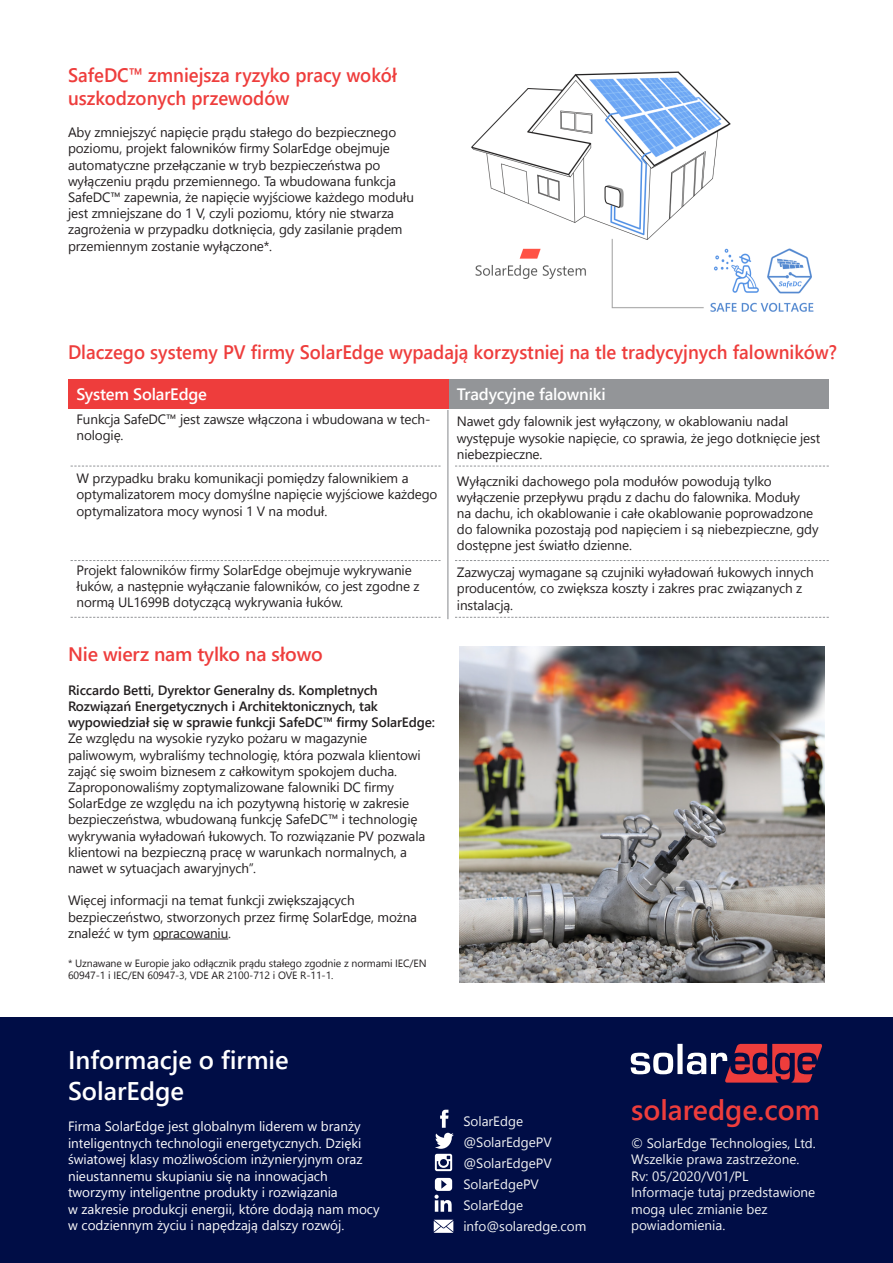
<style>
.page{position:relative;width:893px;height:1263px;background:#fff}
.page>*{position:absolute;margin:0;border:0;box-sizing:border-box;transform-origin:0 0}
.t1{font:600 28.5px "Segoe UI";color:#ee3d3c}
.t2{font:600 25.5px/30.6px "Segoe UI";color:#fff}
.Body_Header{font:600 19.5px/22.5px "Segoe UI";color:#ee3d3c;scale:.95 1}
.Body_Header-2{font:600 19.5px "Segoe UI";color:#ee3d3c}
.t3{font:600 16.5px "Segoe UI";letter-spacing:-.01em;color:#fff}
.Body_Header-3{font:13.5px/16.2px "Segoe UI";letter-spacing:-.01em;color:#231f20}
.t4{font:13.5px/16.5px "Segoe UI";color:#fff}
.t5{font:13.5px/16.5px "Segoe UI";color:#f2f3f4}
.Body_Header-4{font:600 13.5px/16.2px "Segoe UI";letter-spacing:-.01em;color:#231f20}
.Body_Header-5{font:10.5px/12.6px "Segoe UI";letter-spacing:-.01em;color:#231f20}
</style>
<div class="page">
<img style="left:471px;top:71px;width:343px;height:241px">
<div style="left:0;top:1018px;width:893px;height:245px;background:#000d46"></div>
<svg style="left:631px;top:1044px;width:191px;height:38px"></svg>
<svg style="left:435px;top:1110px;width:19px;height:61px"></svg>
<svg style="left:434px;top:1178px;width:18px;height:34px"></svg>
<svg style="left:434px;top:1220px;width:19px;height:13px"></svg>
<img style="left:459px;top:646px;width:366px;height:337px">
<div style="left:448px;top:379px;width:381px;height:29px;background:#939598"></div>
<div style="left:68px;top:379px;width:380px;height:29px;background:#ee3d3c"></div>
<hr style="left:447px;top:410px;width:1px;height:209px;background:#939598">
<svg style="left:71px;top:466px;width:370px;height:1px"></svg>
<svg style="left:455px;top:466px;width:374px;height:1px"></svg>
<svg style="left:71px;top:560px;width:370px;height:1px"></svg>
<svg style="left:71px;top:617px;width:370px;height:1px"></svg>
<svg style="left:455px;top:560px;width:374px;height:1px"></svg>
<svg style="left:455px;top:617px;width:374px;height:1px"></svg>
<hr style="left:153px;top:938px;width:75px;height:1px;background:#231f20">
<p class="Body_Header" style="left:68px;top:64px;width:348px">SafeDC™ zmniejsza ryzyko pracy wokół uszkodzonych przewodów</p>
<p class="Body_Header-3" style="left:68px;top:124px;width:348px">Aby zmniejszyć napięcie prądu stałego do bezpiecznego poziomu, projekt falowników firmy SolarEdge obejmuje automatyczne przełączanie w tryb bezpieczeństwa po wyłączeniu prądu przemiennego. Ta wbudowana funkcja SafeDC™ zapewnia, że napięcie wyjściowe każdego modułu jest zmniejszane do 1 V, czyli poziomu, który nie stwarza zagrożenia w przypadku dotknięcia, gdy zasilanie prądem przemiennym zostanie wyłączone*.</p>
<p class="Body_Header" style="left:68px;top:340px;width:811px">Dlaczego systemy PV firmy SolarEdge wypadają korzystniej na tle tradycyjnych falowników?</p>
<p class="t3" style="left:77px;top:380px;width:132px">System SolarEdge</p>
<p class="t3" style="left:457px;top:380px;width:150px">Tradycyjne falowniki</p>
<p class="Body_Header-3" style="left:457px;top:413px;width:365px">Nawet gdy falownik jest wyłączony, w okablowaniu nadal występuje wysokie napięcie, co sprawia, że jego dotknięcie jest niebezpieczne.</p>
<p class="Body_Header-3" style="left:77px;top:411px;width:355px">Funkcja SafeDC™ jest zawsze włączona i wbudowana w tech&shy;nologię.</p>
<p class="Body_Header-3" style="left:77px;top:470px;width:362px">W przypadku braku komunikacji pomiędzy falownikiem a optymalizatorem mocy domyślne napięcie wyjściowe każdego optymalizatora mocy wynosi 1 V na moduł.</p>
<p class="Body_Header-3" style="left:77px;top:562px;width:345px">Projekt falowników firmy SolarEdge obejmuje wykrywanie łuków, a następnie wyłączanie falowników, co jest zgodne z normą UL1699B dotyczącą wykrywania łuków.</p>
<p class="Body_Header-2" style="left:68px;top:638px;width:256px">Nie wierz nam tylko na słowo</p>
<p class="Body_Header-4" style="left:68px;top:682px;width:368px">Riccardo Betti, Dyrektor Generalny ds. Kompletnych<br>Rozwiązań Energetycznych i Architektonicznych, tak wypowiedział się w sprawie funkcji SafeDC™ firmy SolarEdge:</p>
<p class="Body_Header-3" style="left:68px;top:730px;width:359px">Ze względu na wysokie ryzyko pożaru w magazynie paliwowym, wybraliśmy technologię, która pozwala klientowi zająć się swoim biznesem z całkowitym spokojem ducha.<br>Zaproponowaliśmy zoptymalizowane falowniki DC firmy SolarEdge ze względu na ich pozytywną historię w zakresie bezpieczeństwa, wbudowaną funkcję SafeDC™ i technologię wykrywania wyładowań łukowych. To rozwiązanie PV pozwala klientowi na bezpieczną pracę w warunkach normalnych, a nawet w sytuacjach awaryjnych”.</p>
<p class="Body_Header-3" style="left:68px;top:892px;width:351px">Więcej informacji na temat funkcji zwiększających bezpieczeństwo, stworzonych przez firmę SolarEdge, można znaleźć w tym opracowaniu.</p>
<p class="Body_Header-5" style="left:68px;top:956px;width:360px">* Uznawane w Europie jako odłącznik prądu stałego zgodnie z normami IEC/EN<br>60947-1 i IEC/EN 60947-3, VDE AR 2100-712 i OVE R-11-1.</p>
<p class="Body_Header-3" style="left:457px;top:472px;width:363px">Wyłączniki dachowego pola modułów powodują tylko wyłączenie przepływu prądu z dachu do falownika. Moduły<br>na dachu, ich okablowanie i całe okablowanie poprowadzone do falownika pozostają pod napięciem i są niebezpieczne, gdy dostępne jest światło dzienne.</p>
<p class="Body_Header-3" style="left:457px;top:564px;width:358px">Zazwyczaj wymagane są czujniki wyładowań łukowych innych producentów, co zwiększa koszty i zakres prac związanych z instalacją.</p>
<p class="t2" style="left:68px;top:1044px;width:222px">Informacje o firmie<br>SolarEdge</p>
<p class="t4" style="left:68px;top:1118px;width:296px">Firma SolarEdge jest globalnym liderem w branży inteligentnych technologii energetycznych. Dzięki światowej klasy możliwościom inżynieryjnym oraz nieustannemu skupianiu się na innowacjach</p>
<p class="t4" style="left:68px;top:1184px;width:271px">tworzymy inteligentne produkty i rozwiązania</p>
<p class="t4" style="left:68px;top:1200px;width:313px">w zakresie produkcji energii, które dodają nam mocy</p>
<p class="t4" style="left:68px;top:1217px;width:278px">w codziennym życiu i napędzają dalszy rozwój.</p>
<p class="t5" style="left:463px;top:1112px;width:61px">SolarEdge</p>
<p class="t5" style="left:463px;top:1133px;width:90px">@SolarEdgePV</p>
<p class="t5" style="left:463px;top:1154px;width:90px">@SolarEdgePV</p>
<p class="t5" style="left:463px;top:1175px;width:77px">SolarEdgePV</p>
<p class="t5" style="left:463px;top:1196px;width:61px">SolarEdge</p>
<p class="t5" style="left:463px;top:1217px;width:124px">info@solaredge.com</p>
<p class="t1" style="left:631px;top:1087px;width:191px">solaredge.com</p>
<p class="t5" style="left:631px;top:1134px;width:186px">© SolarEdge Technologies, Ltd.</p>
<p class="t5" style="left:631px;top:1151px;width:170px">Wszelkie prawa zastrzeżone.</p>
<p class="t5" style="left:631px;top:1167px;width:119px">Rv: 05/2020/V01/PL</p>
<p class="t5" style="left:631px;top:1184px;width:186px">Informacje tutaj przedstawione</p>
<p class="t5" style="left:631px;top:1200px;width:138px">mogą ulec zmianie bez powiadomienia.</p>
</div>
